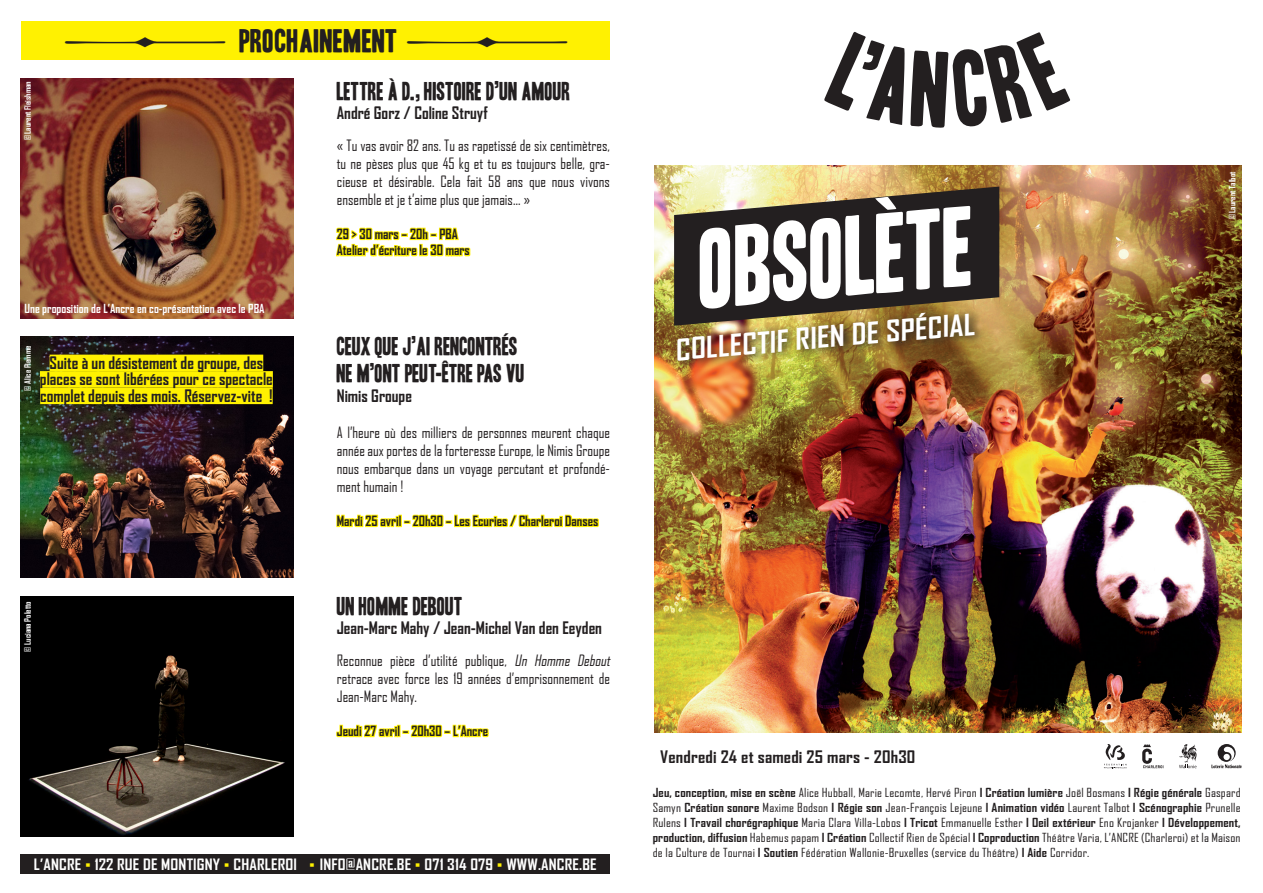
<style>
.page{position:relative;width:1263px;height:893px;background:#fff}
.page>*{position:absolute;margin:0;border:0;box-sizing:border-box;transform-origin:0 0}
.t1{font:97.5px "Headline HPLHS One";color:#fff}
.t2{font:700 28.5px "Agency FB";color:#fff;scale:1.1 1}
.t3{font:28.5px "Headline HPLHS One";letter-spacing:.01em;color:#231f20;scale:1.12 1}
.t4{font:22.5px "Headline HPLHS One";color:#231f20}
.t5{font:700 16.5px "Agency FB";color:#231f20}
.t6{font:700 16.5px "Agency FB";color:#231f20;scale:1.1 1}
.t7{font:15px/18px "Agency FB";color:#231f20;text-align:justify}
.t8{font:700 15px "Agency FB";letter-spacing:.01em;color:#fff;scale:1.1 1}
.t9{font:700 13.5px "Agency FB";color:#231f20}
.t10{font:12px/15px "Agency FB";letter-spacing:.01em;color:#231f20;text-align:justify;scale:1.1 1}
.t11{font:700 12px "Agency FB";color:#fff}
.t12{font:700 8.4px "Agency FB";color:#fff}
.s1{font-style:italic}
.s2{font-family:"Arial";font-weight:400;color:#fff101}
.s3{font-weight:700}
</style>
<div class="page">
<img style="left:654px;top:166px;width:588px;height:567px">
<svg style="left:824px;top:32px;width:246px;height:96px"></svg>
<svg style="left:1104px;top:744px;width:23px;height:24px"></svg>
<svg style="left:1179px;top:744px;width:18px;height:24px"></svg>
<svg style="left:1142px;top:744px;width:22px;height:24px"></svg>
<svg style="left:1211px;top:744px;width:31px;height:24px"></svg>
<div style="left:21px;top:21px;width:589px;height:39px;background:#fff101"></div>
<div style="left:21px;top:854px;width:589px;height:20px;background:#231f20"></div>
<svg style="left:674px;top:187px;width:325px;height:139px;background:#3d372f"></svg>
<img style="left:21px;top:78px;width:273px;height:241px">
<svg style="left:336px;top:227px;width:135px;height:30px"></svg>
<svg style="left:336px;top:724px;width:153px;height:14px"></svg>
<img style="left:21px;top:596px;width:273px;height:241px">
<div style="left:673px;top:307px;width:313px;height:63px;background:#231f20;opacity:.94"></div>
<svg style="left:336px;top:514px;width:263px;height:14px"></svg>
<img style="left:21px;top:337px;width:273px;height:240px">
<div style="left:50px;top:355px;width:213px;height:16px;background:#fff101"></div>
<div style="left:40px;top:371px;width:233px;height:17px;background:#fff101"></div>
<div style="left:40px;top:388px;width:233px;height:16px;background:#fff101"></div>
<p class="t12" style="left:22px;top:140px;width:61px;rotate:-90deg">© Laurent Fleishman</p>
<p class="t3" style="left:63px;top:24px;width:453px">— PROCHAINEMENT —</p>
<p class="t4" style="left:337px;top:78px;width:235px">LETTRE À D., HISTOIRE D’UN AMOUR</p>
<p class="t5" style="left:337px;top:103px;width:152px">André Gorz / Coline Struyf</p>
<p class="t7" style="left:337px;top:136px;width:275px">« Tu vas avoir 82 ans. Tu as rapetissé de six centimètres, tu ne pèses plus que 45 kg et tu es toujours belle, gra&shy;cieuse et désirable. Cela fait 58 ans que nous vivons ensemble et je t’aime plus que jamais… »</p>
<p class="t9" style="left:337px;top:226px;width:122px">29 &gt; 30 mars – 20h – PBA</p>
<p class="t9" style="left:337px;top:242px;width:135px">Atelier d’écriture le 30 mars</p>
<p class="t11" style="left:24px;top:301px;width:242px">Une proposition de L’Ancre en co-présentation avec le PBA</p>
<p class="t12" style="left:22px;top:391px;width:46px;rotate:-90deg">© Alice Piemme</p>
<p class="t5" style="left:50px;top:352px;width:215px">Suite à un désistement de groupe, des</p>
<p class="t5" style="left:40px;top:369px;width:234px">places se sont libérées pour ce spectacle</p>
<p class="t5" style="left:40px;top:385px;width:234px">complet depuis des mois. Réservez-vite !</p>
<p class="t12" style="left:22px;top:651px;width:52px;rotate:-90deg">© Luciana Poletto</p>
<p class="t4" style="left:337px;top:333px;width:183px">CEUX QUE J’AI RENCONTRÉS</p>
<p class="t4" style="left:337px;top:360px;width:189px">NE M’ONT PEUT-ÊTRE PAS VU</p>
<p class="t5" style="left:337px;top:385px;width:77px">Nimis Groupe</p>
<p class="t7" style="left:337px;top:423px;width:275px">A l’heure où des milliers de personnes meurent chaque année aux portes de la forteresse Europe, le Nimis Groupe nous embarque dans un voyage percutant et profondé&shy;ment humain !</p>
<p class="t9" style="left:337px;top:513px;width:263px">Mardi 25 avril – 20h30 – Les Ecuries / Charleroi Danses</p>
<p class="t4" style="left:337px;top:593px;width:128px">UN HOMME DEBOUT</p>
<p class="t5" style="left:337px;top:618px;width:267px">Jean-Marc Mahy / Jean-Michel Van den Eeyden</p>
<p class="t7" style="left:337px;top:651px;width:278px;text-align:left">Reconnue pièce d’utilité publique, <span class="s1">Un Homme Debout </span>retrace avec force les 19 années d’emprisonnement de<br>Jean-Marc Mahy.</p>
<p class="t9" style="left:337px;top:723px;width:153px">Jeudi 27 avril – 20h30 – L’Ancre</p>
<p class="t8" style="left:34px;top:855px;width:513px">L’ANCRE <span class="s2">▪</span> 122 RUE DE MONTIGNY <span class="s2">▪</span> CHARLEROI <span class="s2">▪</span> INFO@ANCRE.BE <span class="s2">▪</span> 071 314 079 <span class="s2">▪</span> WWW.ANCRE.BE</p>
<p class="t1" style="left:691px;top:214px;width:276px;rotate:-5deg">OBSOLÈTE</p>
<p class="t2" style="left:674px;top:332px;width:275px;rotate:-5deg">COLLECTIF RIEN DE SPÉCIAL</p>
<p class="t6" style="left:660px;top:746px;width:233px">Vendredi 24 et samedi 25 mars - 20h30</p>
<p class="t12" style="left:1227px;top:219px;width:49px;rotate:-90deg">© Laurent Talbot</p>
<p class="t10" style="left:653px;top:784px;width:536px"><span class="s3">Jeu, conception, mise en scène</span> Alice Hubball, Marie Lecomte, Hervé Piron <span class="s3">I Création lumière</span> Joël Bosmans <span class="s3">I Régie générale</span> Gaspard Samyn <span class="s3">Création sonore</span> Maxime Bodson <span class="s3">I Régie son</span> Jean-François Lejeune <span class="s3">l Animation vidéo</span> Laurent Talbot <span class="s3">I Scénographie</span> Prunelle Rulens <span class="s3">I Travail chorégraphique</span> Maria Clara Villa-Lobos <span class="s3">I Tricot</span> Emmanuelle Esther <span class="s3">I Oeil extérieur</span> Eno Krojanker <span class="s3">I Développement, production, diffusion</span> Habemus papam <span class="s3">I Création</span> Collectif Rien de Spécial <span class="s3">I Coproduction</span> Théâtre Varia, L’ANCRE (Charleroi) et la Maison de la Culture de Tournai <span class="s3">I Soutien</span> Fédération Wallonie-Bruxelles (service du Théâtre) <span class="s3">I Aide</span> Corridor.</p>
</div>
